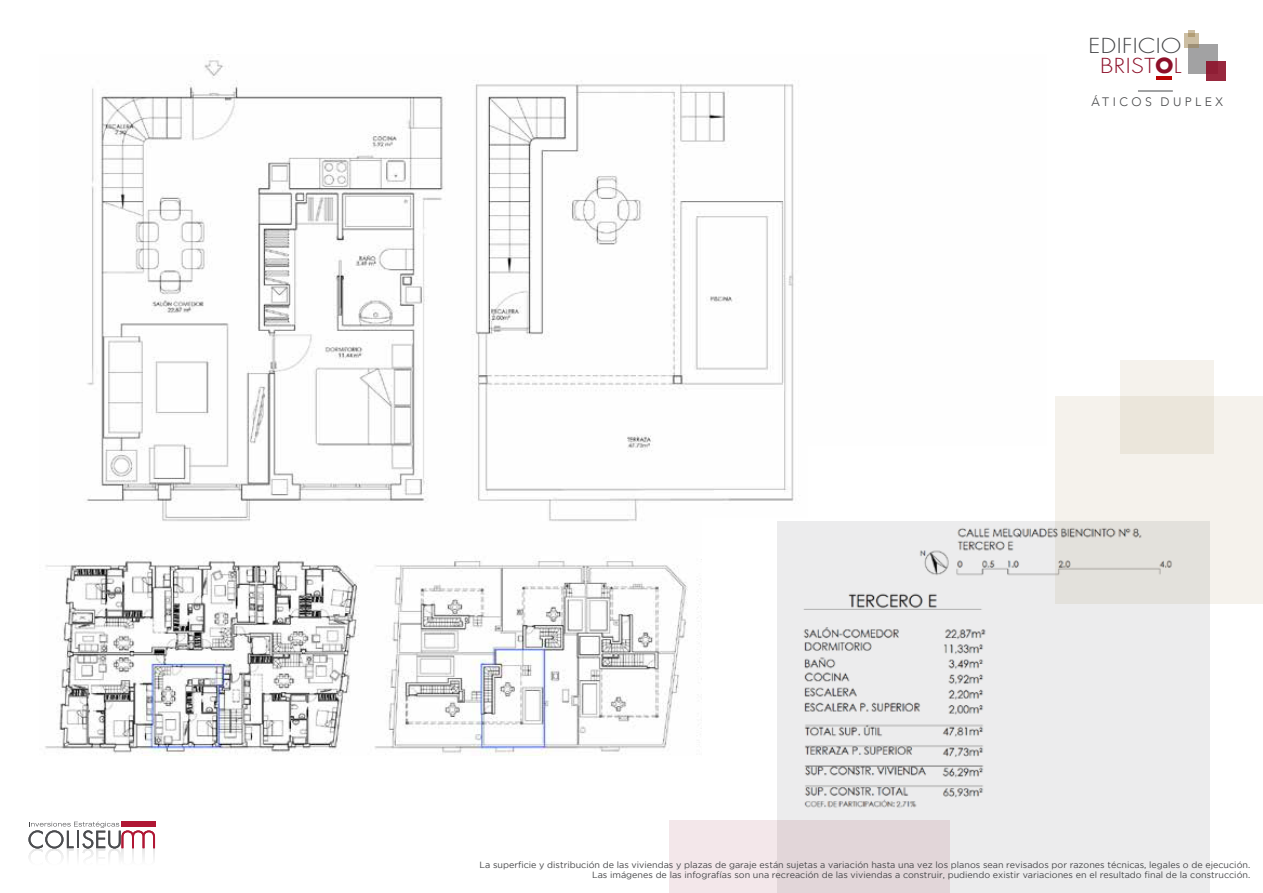
<style>
.page{position:relative;width:1263px;height:893px;background:#fff}
.page>*{position:absolute;margin:0;border:0;box-sizing:border-box;transform-origin:0 0}
.t1{font:300 20.1px/20.1px "Futura Std";letter-spacing:.02em;color:#454648;text-align:center;scale:1.17 1}
.t2{font:300 12.3px "Avenir";letter-spacing:.28em;color:#454648}
.t3{font:9px/10.8px "Gotham";color:#454648;text-align:right}
.s1{color:#8d1029}
.s2{font-weight:700;color:#8d1029}
</style>
<div class="page">
<img style="left:45px;top:54px;width:749px;height:701px">
<div style="left:702px;top:519px;width:516px;height:287px;background:#fff"></div>
<hr style="left:1156px;top:76px;width:16px;height:3px;background:#ba0505">
<div style="left:1188px;top:44px;width:30px;height:29px;background:#a2a2a3"></div>
<svg style="left:1185px;top:33px;width:14px;height:14px"></svg>
<svg style="left:1188px;top:31px;width:6px;height:6px"></svg>
<div style="left:1206px;top:62px;width:19px;height:19px;background:#98283e"></div>
<hr style="left:1138px;top:91px;width:35px;height:1px;background:#454648">
<div style="left:121px;top:822px;width:35px;height:5px;background:#b01734"></div>
<svg style="left:28px;top:821px;width:127px;height:38px"></svg>
<svg style="left:777px;top:521px;width:432px;height:372px;background:#e6e6e6"></svg>
<div style="left:1055px;top:396px;width:208px;height:207px;background:linear-gradient(to right,#e8e5e0,#f3f0ea)"></div>
<div style="left:1120px;top:360px;width:93px;height:93px;background:linear-gradient(to right,#efebe1,#efebe1)"></div>
<div style="left:669px;top:820px;width:281px;height:73px;background:linear-gradient(to right,#f5e9ec,#dcd0d3)"></div>
<h1 class="t1" style="left:1089px;top:36px;width:81px">EDIFICIO<br><span class="s1">BRIST</span><span class="s2">O</span><span class="s1">L</span></h1>
<h2 class="t2" style="left:1091px;top:95px;width:133px">ÁTICOS DUPLEX</h2>
<p class="t3" style="left:480px;top:859px;width:772px">La superficie y distribución de las viviendas y plazas de garaje están sujetas a variación hasta una vez los planos sean revisados por razones técnicas, legales o de ejecución.<br>Las imágenes de las infografías son una recreación de las viviendas a construir, pudiendo existir variaciones en el resultado final de la construcción.</p>
</div>
